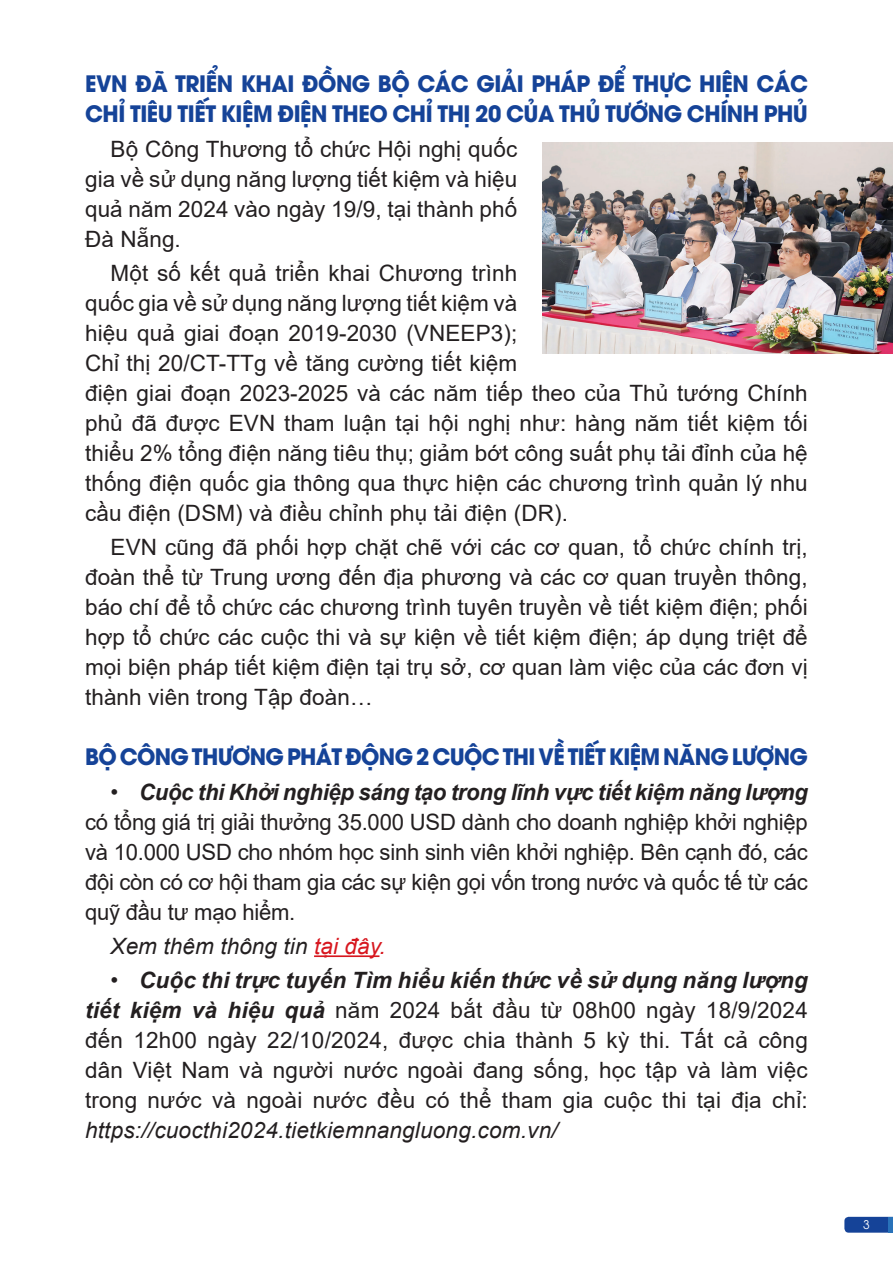
<style>
.page{position:relative;width:893px;height:1263px;background:#fff}
.page>*{position:absolute;margin:0;border:0;box-sizing:border-box;transform-origin:0 0}
.t1{font:22.5px/30px "Arial";letter-spacing:.005em;color:#231f20;text-align:justify}
.t2{font:700 22.5px/30px "UTM Avo";letter-spacing:-.02em;color:#154398;scale:.96 1}
.t3{font:italic 22.5px "Arial";letter-spacing:.01em;color:#231f20}
.t4{font:12px "UTM Avo";color:#fff}
.s1{font-weight:700;font-style:italic}
.s2{color:#d7171f}
</style>
<div class="page">
<svg style="left:844px;top:1217px;width:45px;height:16px"></svg>
<hr style="left:889px;top:1217px;width:4px;height:16px;background:#2972b9">
<hr style="left:314px;top:955px;width:65px;height:2px;background:#d7171f">
<img style="left:543px;top:142px;width:350px;height:212px">
<p class="t2" style="left:85px;top:67px;width:755px">EVN ĐÃ TRIỂN KHAI ĐỒNG BỘ CÁC GIẢI PHÁP ĐỂ THỰC HIỆN CÁC<br>CHỈ TIÊU TIẾT KIỆM ĐIỆN THEO CHỈ THỊ 20 CỦA THỦ TƯỚNG CHÍNH PHỦ</p>
<p class="t1" style="left:85px;top:134px;width:434px;text-indent:26px">Bộ Công Thương tổ chức Hội nghị quốc gia về sử dụng năng lượng tiết kiệm và hiệu quả năm 2024 vào ngày 19/9, tại thành phố Đà Nẵng.</p>
<p class="t1" style="left:85px;top:258px;width:724px;text-align:left;text-indent:26px">Một số kết quả triển khai Chương trình<br>quốc gia về sử dụng năng lượng tiết kiệm và<br>hiệu quả giai đoạn 2019-2030 (VNEEP3);<br>Chỉ thị 20/CT-TTg về tăng cường tiết kiệm<br>điện giai đoạn 2023-2025 và các năm tiếp theo của Thủ tướng Chính phủ đã được EVN tham luận tại hội nghị như: hàng năm tiết kiệm tối thiểu 2% tổng điện năng tiêu thụ; giảm bớt công suất phụ tải đỉnh của hệ thống điện quốc gia thông qua thực hiện các chương trình quản lý nhu cầu điện (DSM) và điều chỉnh phụ tải điện (DR).</p>
<p class="t1" style="left:85px;top:532px;width:724px;text-indent:26px">EVN cũng đã phối hợp chặt chẽ với các cơ quan, tổ chức chính trị, đoàn thể từ Trung ương đến địa phương và các cơ quan truyền thông, báo chí để tổ chức các chương trình tuyên truyền về tiết kiệm điện; phối hợp tổ chức các cuộc thi và sự kiện về tiết kiệm điện; áp dụng triệt để mọi biện pháp tiết kiệm điện tại trụ sở, cơ quan làm việc của các đơn vị thành viên trong Tập đoàn…</p>
<p class="t2" style="left:85px;top:740px;width:755px">BỘ CÔNG THƯƠNG PHÁT ĐỘNG 2 CUỘC THI VỀ TIẾT KIỆM NĂNG LƯỢNG</p>
<p class="t1" style="left:85px;top:776px;width:724px;text-indent:26px">• <span class="s1">Cuộc thi Khởi nghiệp sáng tạo trong lĩnh vực tiết kiệm năng lượng </span>có tổng giá trị giải thưởng 35.000 USD dành cho doanh nghiệp khởi nghiệp và 10.000 USD cho nhóm học sinh sinh viên khởi nghiệp. Bên cạnh đó, các đội còn có cơ hội tham gia các sự kiện gọi vốn trong nước và quốc tế từ các quỹ đầu tư mạo hiểm.</p>
<p class="t3" style="left:111px;top:931px;width:277px">Xem thêm thông tin <span class="s2">tại đây.</span></p>
<p class="t1" style="left:85px;top:965px;width:724px;text-indent:26px">• <span class="s1">Cuộc thi trực tuyến Tìm hiểu kiến thức về sử dụng năng lượng tiết kiệm và hiệu quả</span> năm 2024 bắt đầu từ 08h00 ngày 18/9/2024 đến 12h00 ngày 22/10/2024, được chia thành 5 kỳ thi. Tất cả công dân Việt Nam và người nước ngoài đang sống, học tập và làm việc trong nước và ngoài nước đều có thể tham gia cuộc thi tại địa chỉ:</p>
<p class="t3" style="left:85px;top:1115px;width:474px">https://cuocthi2024.tietkiemnangluong.com.vn/</p>
<p class="t4" style="left:863px;top:1215px;width:8px">3</p>
</div>
